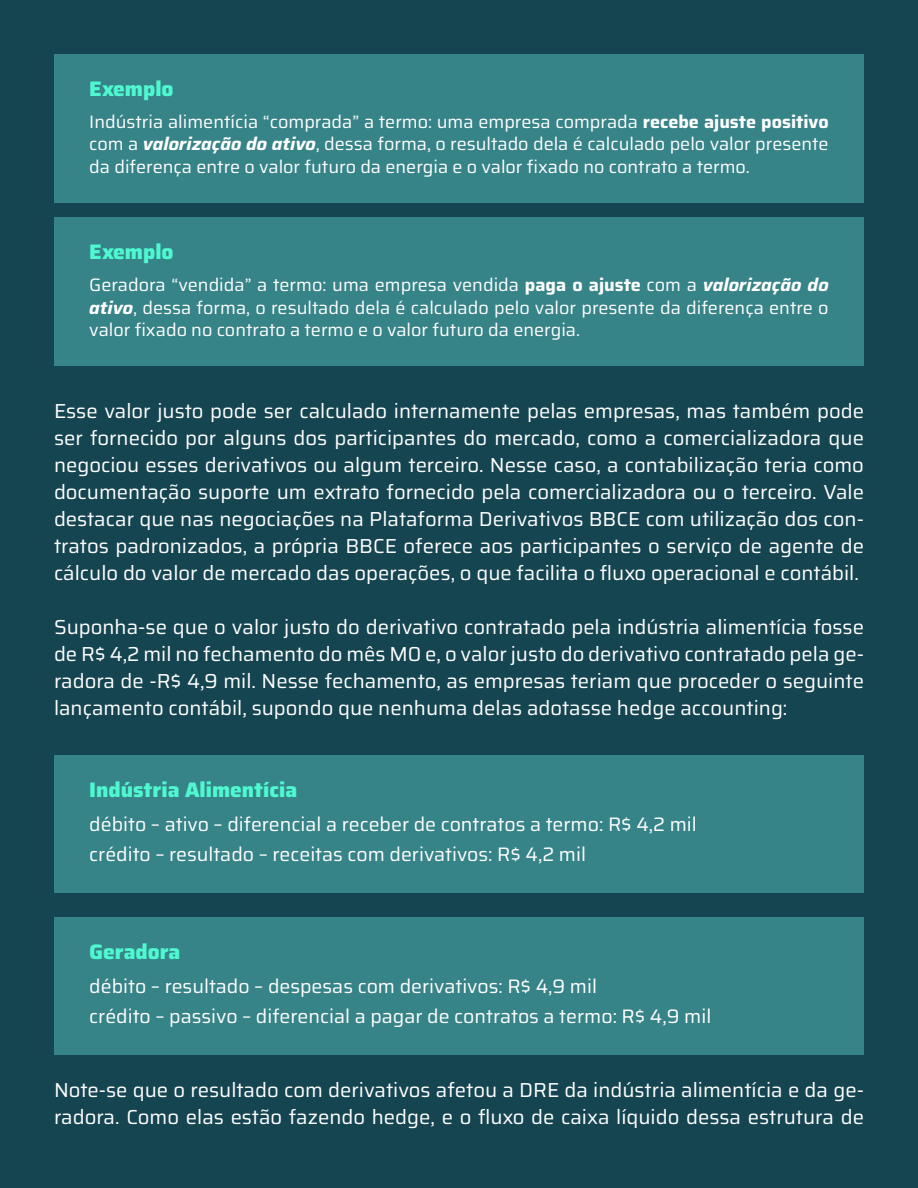
<style>
.page{position:relative;width:918px;height:1188px;background:#164552}
.page>*{position:absolute;margin:0;border:0;box-sizing:border-box;transform-origin:0 0}
.t1{font:100 21px "Saira";color:#4ff8d0}
.t2{font:100 20.25px/27px "Saira";color:#fff;text-align:justify}
.t3{font:100 19.5px/30px "Saira";color:#fff}
.t4{font:100 18px/22.5px "Saira";color:#fff;text-align:justify}
.s1{font-style:italic}
</style>
<div class="page">
<div style="left:54px;top:54px;width:810px;height:148px;background:#368388"></div>
<div style="left:54px;top:755px;width:810px;height:137px;background:#368388"></div>
<div style="left:54px;top:917px;width:810px;height:138px;background:#368388"></div>
<div style="left:54px;top:217px;width:810px;height:149px;background:#368388"></div>
<p class="t1" style="left:89px;top:72px;width:86px">Exemplo</p>
<p class="t4" style="left:89px;top:110px;width:741px">Indústria alimentícia “comprada” a termo: uma empresa comprada recebe ajuste positivo com a <span class="s1">valorização do ativo</span>, dessa forma, o resultado dela é calculado pelo valor presente da diferença entre o valor futuro da energia e o valor fixado no contrato a termo.</p>
<p class="t1" style="left:89px;top:235px;width:86px">Exemplo</p>
<p class="t4" style="left:89px;top:273px;width:741px">Geradora “vendida” a termo: uma empresa vendida paga o ajuste com a <span class="s1">valorização do ativo</span>, dessa forma, o resultado dela é calculado pelo valor presente da diferença entre o valor fixado no contrato a termo e o valor futuro da energia.</p>
<p class="t2" style="left:54px;top:397px;width:812px">Esse valor justo pode ser calculado internamente pelas empresas, mas também pode ser fornecido por alguns dos participantes do mercado, como a comercializadora que negociou esses derivativos ou algum terceiro. Nesse caso, a contabilização teria como documentação suporte um extrato fornecido pela comercializadora ou o terceiro. Vale destacar que nas negociações na Plataforma Derivativos BBCE com utilização dos con&shy;tratos padronizados, a própria BBCE oferece aos participantes o serviço de agente de cálculo do valor de mercado das operações, o que facilita o fluxo operacional e contábil.</p>
<p class="t2" style="left:54px;top:613px;width:812px">Suponha-se que o valor justo do derivativo contratado pela indústria alimentícia fosse de R$ 4,2 mil no fechamento do mês M0 e, o valor justo do derivativo contratado pela ge&shy;radora de -R$ 4,9 mil. Nesse fechamento, as empresas teriam que proceder o seguinte lançamento contábil, supondo que nenhuma delas adotasse hedge accounting:</p>
<p class="t1" style="left:89px;top:773px;width:209px">Indústria Alimentícia</p>
<p class="t3" style="left:89px;top:808px;width:609px">débito – ativo – diferencial a receber de contratos a termo: R$ 4,2 mil crédito – resultado – receitas com derivativos: R$ 4,2 mil</p>
<p class="t1" style="left:89px;top:935px;width:93px">Geradora</p>
<p class="t3" style="left:89px;top:970px;width:623px">débito – resultado – despesas com derivativos: R$ 4,9 mil<br>crédito – passivo – diferencial a pagar de contratos a termo: R$ 4,9 mil</p>
<p class="t2" style="left:54px;top:1076px;width:812px">Note-se que o resultado com derivativos afetou a DRE da indústria alimentícia e da ge&shy;radora. Como elas estão fazendo hedge, e o fluxo de caixa líquido dessa estrutura de</p>
</div>
